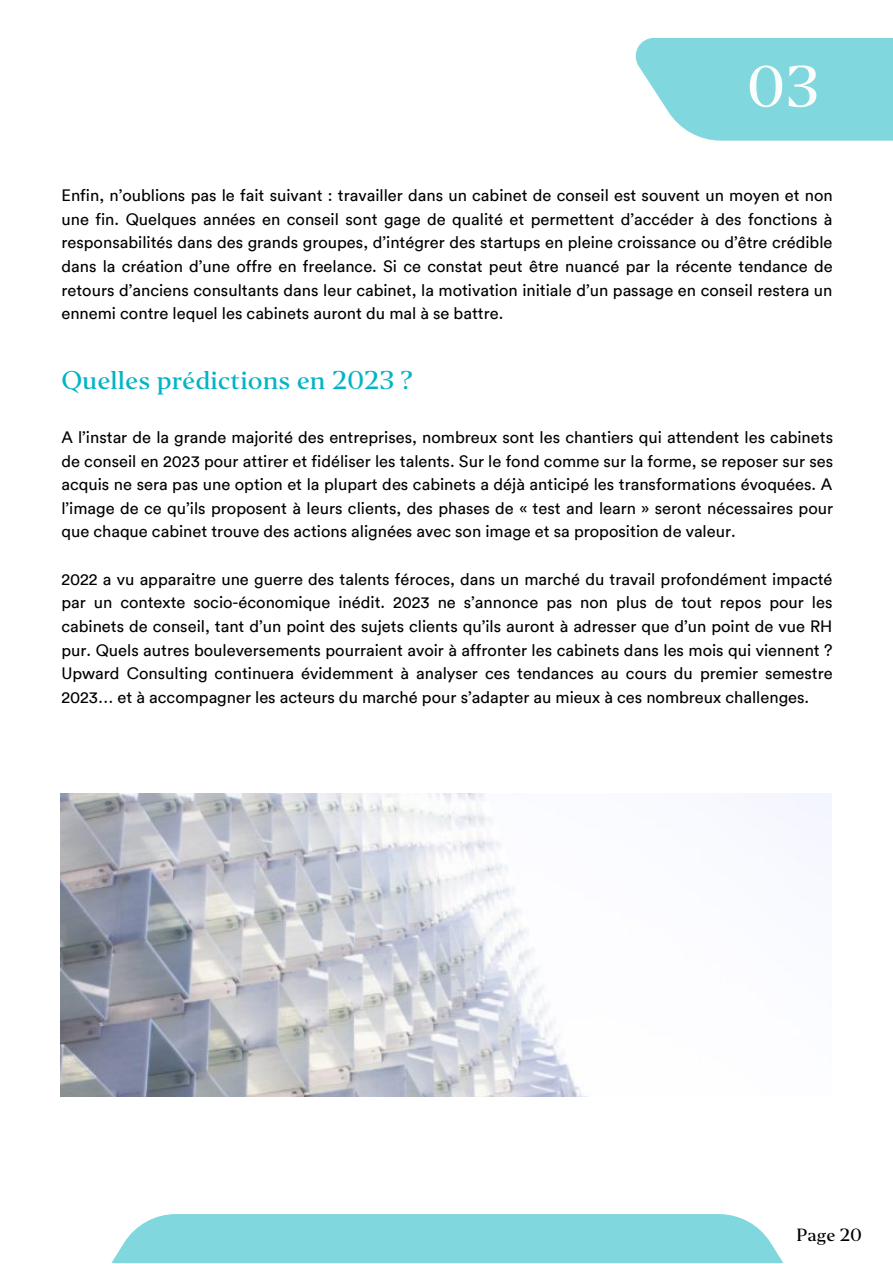
<style>
.page{position:relative;width:893px;height:1264px;background:#fff}
.page>*{position:absolute;margin:0;border:0;box-sizing:border-box;transform-origin:0 0}
.t1{font:500 54.3px "Editor";color:#fbfdfd}
.t2{font:500 24px "Editor";color:#03b4c4}
.t3{font:16.5px/23.5px "Circular";color:#000;text-align:justify}
.t4{font:500 16.5px "Editor";color:#000}
</style>
<div class="page">
<div style="left:634px;top:38px;width:258px;height:103px;background:#80d7de"></div>
<div style="left:89px;top:1213px;width:716px;height:49px;background:#80d7de"></div>
<img style="left:60px;top:793px;width:771px;height:303px">
<h1 class="t1" style="left:746px;top:52px;width:75px">03</h1>
<p class="t3" style="left:61px;top:183px;width:772px">Enfin, n’oublions pas le fait suivant : travailler dans un cabinet de conseil est souvent un moyen et non une fin. Quelques années en conseil sont gage de qualité et permettent d’accéder à des fonctions à responsabilités dans des grands groupes, d’intégrer des startups en pleine croissance ou d’être crédible dans la création d’une offre en freelance. Si ce constat peut être nuancé par la récente tendance de retours d’anciens consultants dans leur cabinet, la motivation initiale d’un passage en conseil restera un ennemi contre lequel les cabinets auront du mal à se battre.</p>
<h2 class="t2" style="left:61px;top:365px;width:353px">Quelles prédictions en 2023 ?</h2>
<p class="t3" style="left:61px;top:425px;width:773px">A l’instar de la grande majorité des entreprises, nombreux sont les chantiers qui attendent les cabinets de conseil en 2023 pour attirer et fidéliser les talents. Sur le fond comme sur la forme, se reposer sur ses acquis ne sera pas une option et la plupart des cabinets a déjà anticipé les transformations évoquées. A l’image de ce qu’ils proposent à leurs clients, des phases de « test and learn » seront nécessaires pour que chaque cabinet trouve des actions alignées avec son image et sa proposition de valeur.</p>
<p class="t3" style="left:61px;top:567px;width:772px">2022 a vu apparaitre une guerre des talents féroces, dans un marché du travail profondément impacté par un contexte socio-économique inédit. 2023 ne s’annonce pas non plus de tout repos pour les cabinets de conseil, tant d’un point des sujets clients qu’ils auront à adresser que d’un point de vue RH pur. Quels autres bouleversements pourraient avoir à affronter les cabinets dans les mois qui viennent ?<br>Upward Consulting continuera évidemment à analyser ces tendances au cours du premier semestre 2023… et à accompagner les acteurs du marché pour s’adapter au mieux à ces nombreux challenges.</p>
<p class="t4" style="left:796px;top:1224px;width:67px">Page 20</p>
</div>
